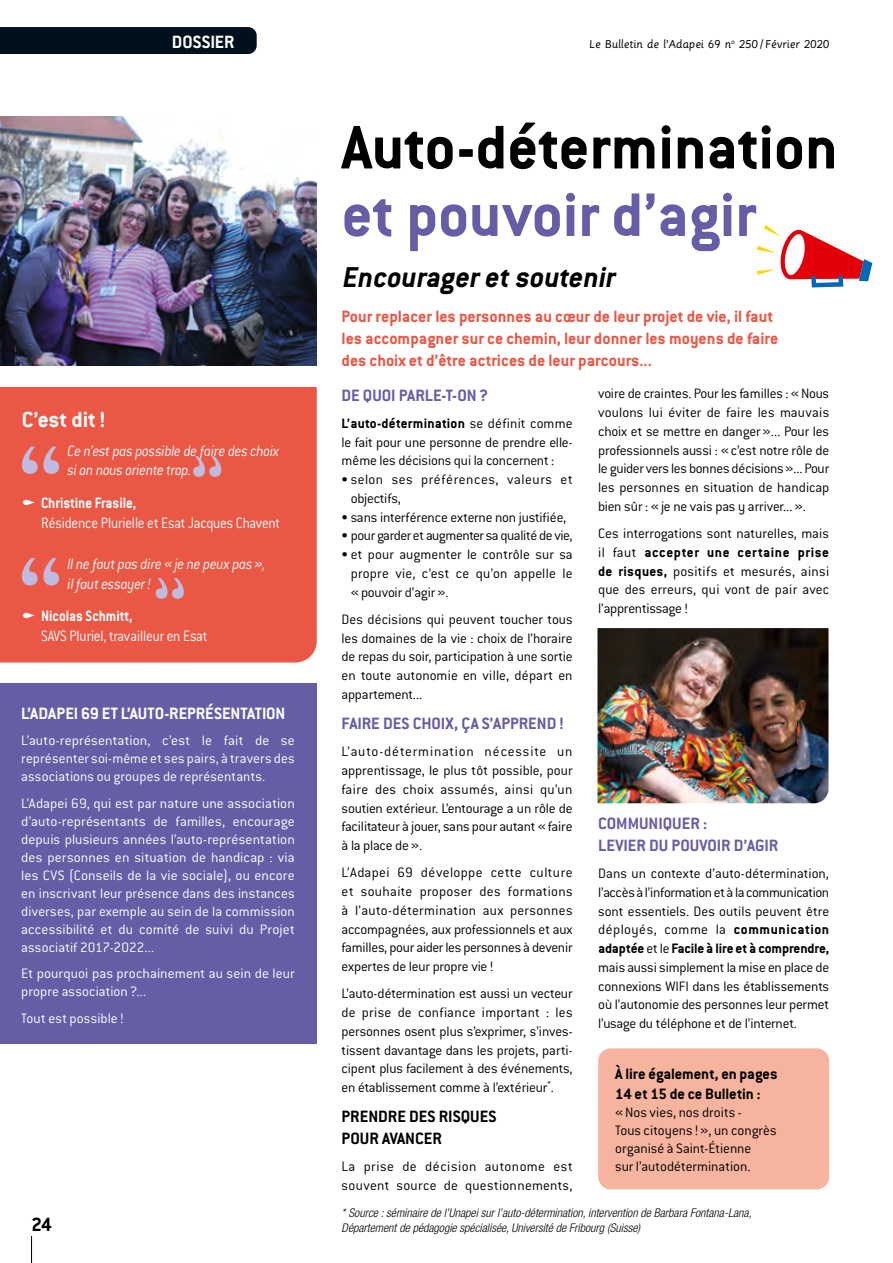
<style>
.page{position:relative;width:893px;height:1263px;background:#fff}
.page>*{position:absolute;margin:0;border:0;box-sizing:border-box;transform-origin:0 0}
.t1{font:700 67.5px "Conduit ITC";color:#000}
.t2{font:700 67.5px "Conduit ITC";color:#655da6}
.t3{font:italic 700 31.5px "Conduit ITC";color:#000}
.t4{font:700 24px "Conduit ITC";letter-spacing:-.01em;color:#fff}
.t5{font:700 21px "Conduit ITC";color:#000}
.t6{font:700 19.5px "Conduit ITC";color:#fff}
.t7{font:700 18px/21.6px "Conduit ITC";color:#eb5745}
.t8{font:700 18px/21.6px "Conduit ITC";color:#655da6}
.t9{font:700 18px "Conduit ITC";color:#fff}
.t10{font:700 18px/21.6px "Conduit ITC";color:#000}
.t11{font:italic 300 16.5px/19.8px "Conduit ITC";letter-spacing:-.015em;color:#fff;scale:.9 1}
.t12{font:300 16.5px "Conduit ITC";letter-spacing:-.01em;color:#fff;scale:.9 1}
.t13{font:700 16.5px/19.8px "Conduit ITC";letter-spacing:-.005em;color:#000}
.t14{font:700 16.5px "Conduit ITC";color:#fff;scale:.9 1}
.t15{font:300 15px/18.8px "Conduit ITC";color:#000;text-align:justify}
.t16{font:300 15px/18px "Conduit ITC";letter-spacing:.005em;color:#fff;text-align:justify}
.t17{font:300 15px/18.8px "Conduit ITC";letter-spacing:.025em;color:#000}
.t18{font:300 15px/18.8px "Conduit ITC";letter-spacing:.035em;color:#000}
.t19{font:300 15px "Conduit ITC";letter-spacing:-.03em;color:#000}
.t20{font:12.75px "Sassoon Primary";color:#000}
.t21{font:italic 300 condensed 12px/14.4px "Helvetica Neue";color:#000}
.s1{font-weight:700}
</style>
<div class="page">
<div style="left:0;top:684px;width:316px;height:360px;background:#655da6"></div>
<img style="left:597px;top:628px;width:231px;height:175px">
<img style="left:0;top:117px;width:316px;height:249px">
<div style="left:598px;top:1048px;width:231px;height:141px;background:#f6b39e;border-radius:13px"></div>
<div style="left:0;top:387px;width:317px;height:275px;background:#eb5745"></div>
<svg style="left:22px;top:447px;width:37px;height:27px"></svg>
<svg style="left:22px;top:558px;width:37px;height:27px"></svg>
<svg style="left:193px;top:456px;width:28px;height:21px"></svg>
<svg style="left:156px;top:578px;width:28px;height:21px"></svg>
<svg style="left:757px;top:225px;width:115px;height:62px"></svg>
<svg style="left:31px;top:1236px;width:1px;height:27px"></svg>
<div style="left:0;top:27px;width:257px;height:27px;background:#00111d"></div>
<svg style="left:23px;top:500px;width:12px;height:5px"></svg>
<svg style="left:23px;top:613px;width:12px;height:5px"></svg>
<h3 class="t6" style="left:172px;top:30px;width:64px">DOSSIER</h3>
<p class="t20" style="left:589px;top:37px;width:242px">Le Bulletin de l’Adapei 69 n<sup>o</sup> 250 / Février 2020</p>
<h3 class="t4" style="left:22px;top:406px;width:85px">C’est dit!</h3>
<p class="t11" style="left:68px;top:440px;width:237px">Ce n’est pas possible de faire des choix si on nous oriente trop.</p>
<p class="t14" style="left:41px;top:493px;width:107px">Christine Frasile,</p>
<p class="t12" style="left:41px;top:513px;width:267px">Résidence Plurielle et Esat Jacques Chavent</p>
<p class="t11" style="left:68px;top:554px;width:222px">Il ne faut pas dire «je ne peux pas», il faut essayer!</p>
<p class="t14" style="left:41px;top:606px;width:103px">Nicolas Schmitt,</p>
<p class="t12" style="left:41px;top:627px;width:186px">SAVS Pluriel, travailleur en Esat</p>
<p class="t9" style="left:21px;top:703px;width:266px">L’ADAPEI 69 ET L’AUTO-REPRÉSENTATION</p>
<p class="t16" style="left:21px;top:732px;width:275px">L’auto-représentation, c’est le fait de se représenter soi-même et ses pairs, à travers des associations ou groupes de représentants.</p>
<p class="t16" style="left:21px;top:794px;width:275px">L’Adapei 69, qui est par nature une association d’auto-représentants de familles, encourage depuis plusieurs années l’auto-représentation des personnes en situation de handicap : via les CVS (Conseils de la vie sociale), ou encore en inscrivant leur présence dans des instances diverses, par exemple au sein de la commission accessibilité et du comité de suivi du Projet associatif 2017-2022...</p>
<p class="t16" style="left:21px;top:965px;width:275px">Et pourquoi pas prochainement au sein de leur propre association?...</p>
<p class="t16" style="left:21px;top:1009px;width:104px">Tout est possible !</p>
<h3 class="t5" style="left:31px;top:1212px;width:22px">24</h3>
<h1 class="t1" style="left:342px;top:108px;width:498px">Auto-détermination</h1>
<h1 class="t2" style="left:342px;top:175px;width:416px">et pouvoir d’agir</h1>
<h2 class="t3" style="left:342px;top:259px;width:281px">Encourageretsoutenir</h2>
<p class="t7" style="left:342px;top:306px;width:438px">Pour replacer les personnes au cœur de leur projet de vie, il faut les accompagner sur ce chemin, leur donner les moyens de faire des choix et d’être actrices de leur parcours...</p>
<p class="t8" style="left:342px;top:384px;width:148px">DE QUOI PARLE-T-ON?</p>
<p class="t15" style="left:342px;top:414px;width:232px"><span class="s1">L’auto-détermination</span> se définit comme le fait pour une personne de prendre elle&shy;même les décisions qui la concernent :</p>
<p class="t18" style="left:351px;top:470px;width:223px;text-indent:-9px">• selon ses préférences, valeurs et objectifs,</p>
<p class="t15" style="left:342px;top:508px;width:226px">• sans interférence externe non justifiée,</p>
<p class="t19" style="left:342px;top:528px;width:233px">• pour garder et augmenter sa qualité de vie,</p>
<p class="t15" style="left:351px;top:545px;width:223px;text-indent:-9px">• et pour augmenter le contrôle sur sa propre vie, c’est ce qu’on appelle le «pouvoir d’agir».</p>
<p class="t15" style="left:342px;top:610px;width:233px">Des décisions qui peuvent toucher tous les domaines de la vie : choix de l’horaire de repas du soir, participation à une sortie en toute autonomie en ville, départ en appartement...</p>
<p class="t8" style="left:342px;top:712px;width:224px">FAIRE DES CHOIX, ÇA S’APPREND!</p>
<p class="t15" style="left:342px;top:742px;width:233px">L’auto-détermination nécessite un apprentissage, le plus tôt possible, pour faire des choix assumés, ainsi qu’un soutien extérieur. L’entourage a un rôle de facilitateur à jouer, sans pour autant «faire à la place de».</p>
<p class="t15" style="left:342px;top:863px;width:233px">L’Adapei 69 développe cette culture et souhaite proposer des formations à l’auto-détermination aux personnes accompagnées, aux professionnels et aux familles, pour aider les personnes à devenir expertes de leur propre vie !</p>
<p class="t15" style="left:342px;top:984px;width:233px">L’auto-détermination est aussi un vecteur de prise de confiance important : les personnes osent plus s’exprimer, s’inves&shy;tissent davantage dans les projets, parti&shy;cipent plus facilement à des événements, en établissement comme à l’extérieur<sup>*</sup>.</p>
<p class="t10" style="left:342px;top:1105px;width:156px">PRENDRE DES RISQUES<br>POUR AVANCER</p>
<p class="t17" style="left:342px;top:1157px;width:233px">La prise de décision autonome est souvent source de questionnements,</p>
<p class="t15" style="left:598px;top:384px;width:233px">voire de craintes. Pour les familles : «Nous voulons lui éviter de faire les mauvais choix et se mettre en danger»... Pour les professionnels aussi : «c’est notre rôle de le guider vers les bonnes décisions»... Pour les personnes en situation de handicap bien sûr : «je ne vais pas y arriver...».</p>
<p class="t15" style="left:598px;top:524px;width:233px">Ces interrogations sont naturelles, mais il faut <span class="s1">accepter une certaine prise de risques,</span> positifs et mesurés, ainsi que des erreurs, qui vont de pair avec l’apprentissage !</p>
<p class="t8" style="left:598px;top:812px;width:182px">COMMUNIQUER :<br>LEVIER DU POUVOIR D’AGIR</p>
<p class="t15" style="left:598px;top:864px;width:233px">Dans un contexte d’auto-détermination, l’accès à l’information et à la communication sont essentiels. Des outils peuvent être déployés, comme la <span class="s1">communication adaptée</span> et le <span class="s1">Facile à lire et à comprendre, </span>mais aussi simplement la mise en place de connexions WIFI dans les établissements où l’autonomie des personnes leur permet l’usage du téléphone et de l’internet.</p>
<p class="t13" style="left:615px;top:1064px;width:164px">À lire également, en pages<br>14 et 15 de ce Bulletin :</p>
<p class="t15" style="left:615px;top:1103px;width:163px;line-height:18px;text-align:left">«Nos vies, nos droits -<br>Tous citoyens !», un congrès organisé à Saint-Étienne<br>sur l’autodétermination.</p>
<p class="t21" style="left:342px;top:1206px;width:411px">* Source : séminaire de l’Unapei sur l’auto-détermination, intervention de Barbara Fontana-Lana,<br>Département de pédagogie spécialisée, Université de Fribourg (Suisse)</p>
</div>
